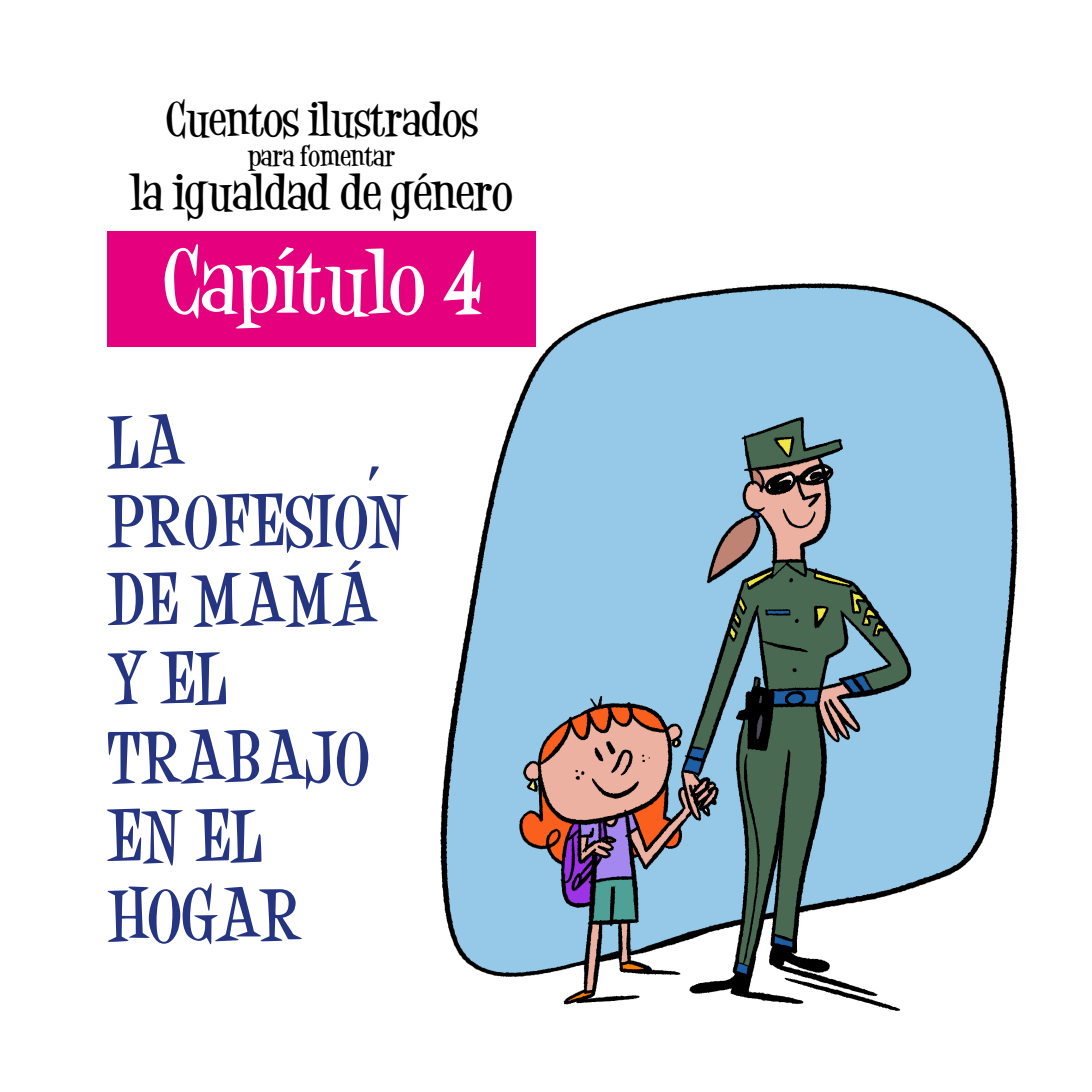
<style>
.page{position:relative;width:1092px;height:1092px;background:#fff}
.page>*{position:absolute;margin:0;border:0;box-sizing:border-box;transform-origin:0 0}
.t1{font:700 70px "Desigers";color:#fff}
.t2{font:700 56px/78.8px "Desigers";color:#263582}
.t3{font:700 39.73px "Desigers";color:#000}
.t4{font:700 37.45px "Desigers";color:#000}
.t5{font:700 22.57px "Desigers";color:#000}
</style>
<div class="page">
<div style="left:107px;top:231px;width:429px;height:115px;background:#e5007d"></div>
<img style="left:420px;top:283px;width:598px;height:728px">
<p class="t4" style="left:165px;top:92px;width:314px">Cuentos ilustrados</p>
<p class="t5" style="left:248px;top:139px;width:149px">para fomentar</p>
<p class="t3" style="left:131px;top:163px;width:383px">la igualdad de género</p>
<p class="t1" style="left:162px;top:231px;width:321px">Capítulo 4</p>
<p class="t2" style="left:107px;top:403px;width:301px">LA<br>PROFESION<br>DE MAMÁ<br>Y EL<br>TRABAJO<br>EN EL<br>HOGAR</p>
<p class="t2" style="left:369px;top:407px;width:14px">,</p>
</div>
